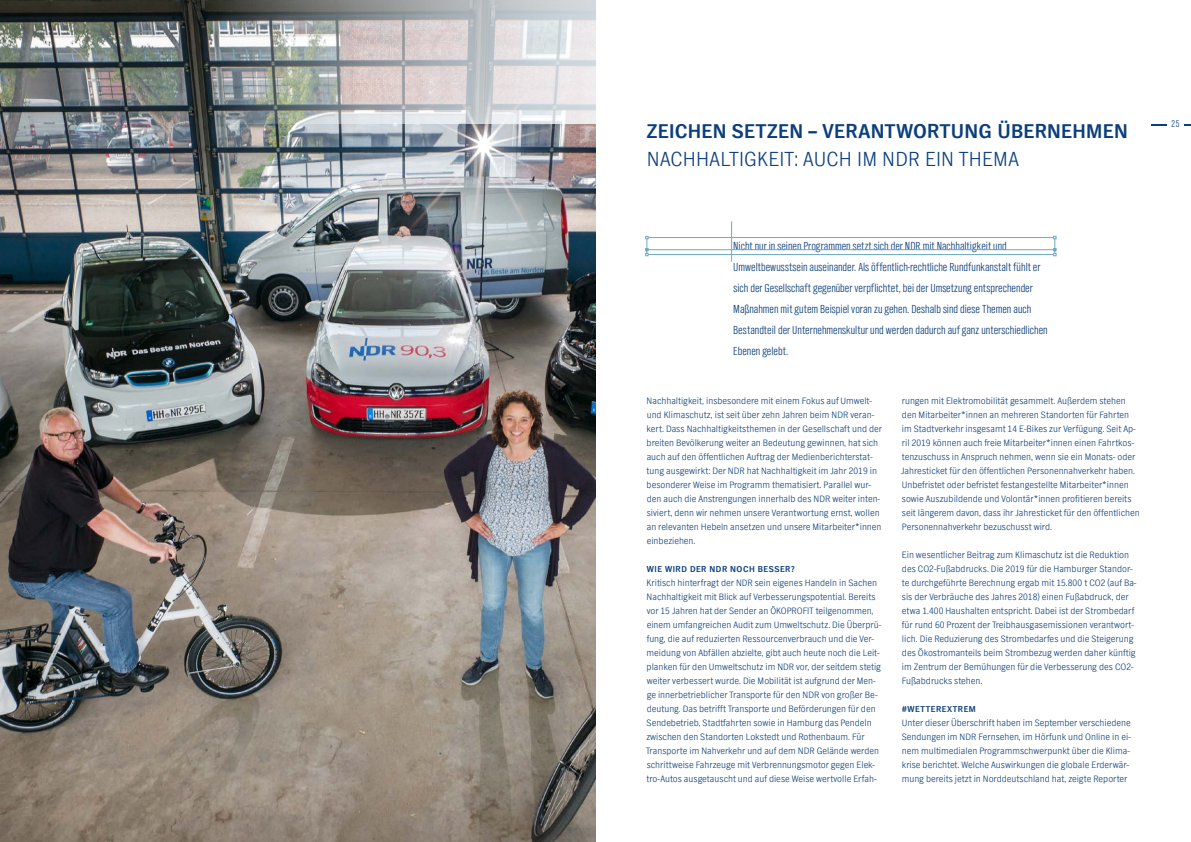
<style>
.page{position:relative;width:1191px;height:842px;background:#fff}
.page>*{position:absolute;margin:0;border:0;box-sizing:border-box;transform-origin:0 0}
.t1{font:700 21px "NDR Sans";letter-spacing:.01em;color:#0b3e7c}
.t2{font:300 21px "NDR Sans";letter-spacing:.01em;color:#0b3e7c}
.t3{font:300 12px/21px "NDR Sans Cond";color:#0b3e7c}
.t4{font:300 10px "NDR Sans Cond";color:#0b3e7c}
.t5{font:300 9.5px/14px "NDR Sans";color:#0b3e7c}
.t6{font:700 9px "NDR Sans";letter-spacing:.05em;color:#0b3e7c}
</style>
<div class="page">
<svg style="left:1151px;top:124px;width:16px;height:2px"></svg>
<svg style="left:1184px;top:124px;width:7px;height:2px"></svg>
<hr style="left:731px;top:221px;width:1px;height:41px;background:#6faac4">
<div style="left:646px;top:237px;width:409px;height:18px;border:1px solid #6faac4"></div>
<hr style="left:646px;top:249px;width:409px;height:1px;background:#6faac4">
<svg style="left:645px;top:248px;width:3px;height:8px"></svg>
<svg style="left:1053px;top:248px;width:3px;height:8px"></svg>
<img style="left:0;top:0;width:595px;height:842px">
<img style="left:51px;top:0;width:544px;height:124px">
<h1 class="t1" style="left:646px;top:117px;width:483px">ZEICHEN SETZEN – VERANTWORTUNG ÜBERNEHMEN</h1>
<h1 class="t2" style="left:647px;top:146px;width:373px">NACHHALTIGKEIT: AUCH IM NDR EIN THEMA</h1>
<p class="t3" style="left:733px;top:235px;width:316px">Nicht nur in seinen Programmen setzt sich der NDR mit Nachhaltigkeit und Umweltbewusstsein auseinander. Als öffentlich-rechtliche Rundfunkanstalt fühlt er sich der Gesellschaft gegenüber verpflichtet, bei der Umsetzung entsprechender Maßnahmen mit gutem Beispiel voran zu gehen. Deshalb sind diese Themen auch Bestandteil der Unternehmenskultur und werden dadurch auf ganz unterschiedlichen Ebenen gelebt.</p>
<p class="t5" style="left:646px;top:393px;width:237px">Nachhaltigkeit, insbesondere mit einem Fokus auf Umwelt&shy;und Klimaschutz, ist seit über zehn Jahren beim NDR veran&shy;kert. Dass Nachhaltigkeitsthemen in der Gesellschaft und der breiten Bevölkerung weiter an Bedeutung gewinnen, hat sich auch auf den öffentlichen Auftrag der Medienberichterstat&shy;tung ausgewirkt: Der NDR hat Nachhaltigkeit im Jahr 2019 in besonderer Weise im Programm thematisiert. Parallel wur&shy;den auch die Anstrengungen innerhalb des NDR weiter inten&shy;siviert, denn wir nehmen unsere Verantwortung ernst, wollen an relevanten Hebeln ansetzen und unsere Mitarbeiter*innen einbeziehen.</p>
<p class="t6" style="left:647px;top:563px;width:149px">WIE WIRD DER NDR NOCH BESSER?</p>
<p class="t5" style="left:646px;top:575px;width:237px">Kritisch hinterfragt der NDR sein eigenes Handeln in Sachen Nachhaltigkeit mit Blick auf Verbesserungspotential. Bereits vor 15 Jahren hat der Sender an ÖKOPROFIT teilgenommen, einem umfangreichen Audit zum Umweltschutz. Die Überprü&shy;fung, die auf reduzierten Ressourcenverbrauch und die Ver&shy;meidung von Abfällen abzielte, gibt auch heute noch die Leit&shy;planken für den Umweltschutz im NDR vor, der seitdem stetig weiter verbessert wurde. Die Mobilität ist aufgrund der Men&shy;ge innerbetrieblicher Transporte für den NDR von großer Be&shy;deutung. Das betrifft Transporte und Beförderungen für den Sendebetrieb, Stadtfahrten sowie in Hamburg das Pendeln zwischen den Standorten Lokstedt und Rothenbaum. Für Transporte im Nahverkehr und auf dem NDR Gelände werden schrittweise Fahrzeuge mit Verbrennungsmotor gegen Elek&shy;tro-Autos ausgetauscht und auf diese Weise wertvolle Erfah-</p>
<p class="t5" style="left:901px;top:393px;width:240px">rungen mit Elektromobilität gesammelt. Außerdem stehen den Mitarbeiter*innen an mehreren Standorten für Fahrten im Stadtverkehr insgesamt 14 E-Bikes zur Verfügung. Seit Ap&shy;ril 2019 können auch freie Mitarbeiter*innen einen Fahrtkos&shy;tenzuschuss in Anspruch nehmen, wenn sie ein Monats- oder Jahresticket für den öffentlichen Personennahverkehr haben.<br>Unbefristet oder befristet festangestellte Mitarbeiter*innen sowie Auszubildende und Volontär*innen profitieren bereits seit längerem davon, dass ihr Jahresticket für den öffentlichen Personennahverkehr bezuschusst wird.</p>
<p class="t5" style="left:902px;top:547px;width:236px">Ein wesentlicher Beitrag zum Klimaschutz ist die Reduktion des CO2-Fußabdrucks. Die 2019 für die Hamburger Standor&shy;te durchgeführte Berechnung ergab mit 15.800 t CO2 (auf Ba&shy;sis der Verbräuche des Jahres 2018) einen Fußabdruck, der etwa 1.400 Haushalten entspricht. Dabei ist der Strombedarf für rund 60 Prozent der Treibhausgasemissionen verantwort&shy;lich. Die Reduzierung des Strombedarfes und die Steigerung des Ökostromanteils beim Strombezug werden daher künftig im Zentrum der Bemühungen für die Verbesserung des CO2- Fußabdrucks stehen.</p>
<p class="t6" style="left:901px;top:703px;width:76px">#WETTEREXTREM</p>
<p class="t5" style="left:902px;top:715px;width:230px">Unter dieser Überschrift haben im September verschiedene Sendungen im NDR Fernsehen, im Hörfunk und Online in ei&shy;nem multimedialen Programmschwerpunkt über die Klima&shy;krise berichtet. Welche Auswirkungen die globale Erderwär&shy;mung bereits jetzt in Norddeutschland hat, zeigte Reporter</p>
<p class="t4" style="left:1171px;top:118px;width:10px">25</p>
</div>
